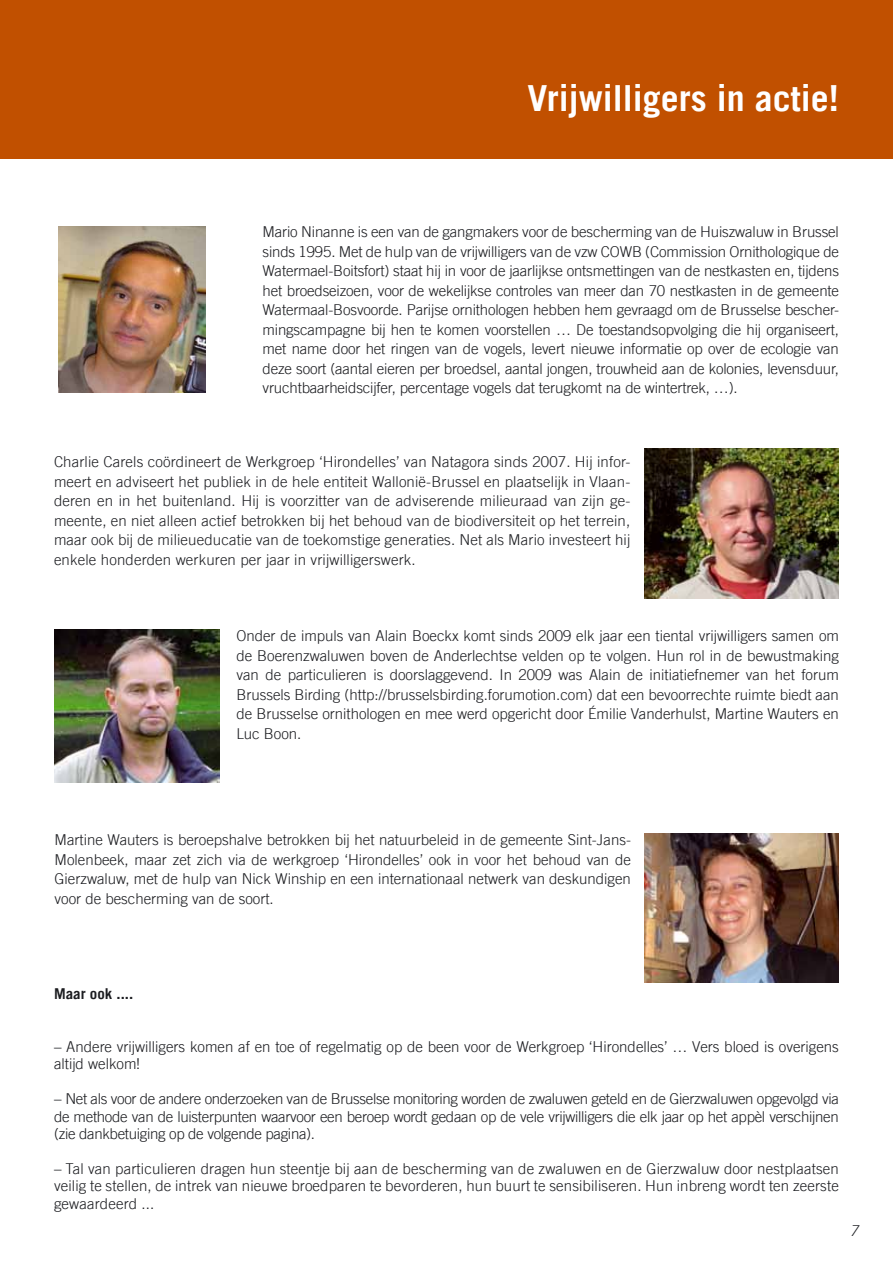
<style>
.page{position:relative;width:893px;height:1263px;background:#fff}
.page>*{position:absolute;margin:0;border:0;box-sizing:border-box;transform-origin:0 0}
.t1{font:700 36px "Trade Gothic";color:#fff}
.t2{font:300 15px/19.5px "Trade Gothic";color:#1b1c20;text-align:justify}
.t3{font:700 15px "Trade Gothic";color:#1b1c20}
.t4{font:italic 300 15px "Trade Gothic";color:#1b1c20}
</style>
<div class="page">
<div style="left:0;top:0;width:893px;height:158px;background:#c15000"></div>
<img style="left:59px;top:226px;width:147px;height:167px">
<img style="left:645px;top:833px;width:194px;height:149px">
<img style="left:54px;top:629px;width:165px;height:153px">
<img style="left:645px;top:449px;width:194px;height:149px">
<h1 class="t1" style="left:527px;top:76px;width:313px">Vrijwilligers in actie!</h1>
<p class="t2" style="left:263px;top:222px;width:578px">Mario Ninanne is een van de gangmakers voor de bescherming van de Huiszwaluw in Brussel sinds 1995. Met de hulp van de vrijwilligers van de vzw COWB (Commission Ornithologique de Watermael-Boitsfort) staat hij in voor de jaarlijkse ontsmettingen van de nestkasten en, tijdens het broedseizoen, voor de wekelijkse controles van meer dan 70 nestkasten in de gemeente Watermaal-Bosvoorde. Parijse ornithologen hebben hem gevraagd om de Brusselse bescher&shy;mingscampagne bij hen te komen voorstellen … De toestandsopvolging die hij organiseert, met name door het ringen van de vogels, levert nieuwe informatie op over de ecologie van deze soort (aantal eieren per broedsel, aantal jongen, trouwheid aan de kolonies, levensduur, vruchtbaarheidscijfer, percentage vogels dat terugkomt na de wintertrek, …).</p>
<p class="t2" style="left:54px;top:452px;width:578px">Charlie Carels coördineert de Werkgroep ‘Hirondelles’ van Natagora sinds 2007. Hij infor&shy;meert en adviseert het publiek in de hele entiteit Wallonië-Brussel en plaatselijk in Vlaan&shy;deren en in het buitenland. Hij is voorzitter van de adviserende milieuraad van zijn ge&shy;meente, en niet alleen actief betrokken bij het behoud van de biodiversiteit op het terrein, maar ook bij de milieueducatie van de toekomstige generaties. Net als Mario investeert hij enkele honderden werkuren per jaar in vrijwilligerswerk.</p>
<p class="t2" style="left:236px;top:626px;width:604px">Onder de impuls van Alain Boeckx komt sinds 2009 elk jaar een tiental vrijwilligers samen om de Boerenzwaluwen boven de Anderlechtse velden op te volgen. Hun rol in de bewustmaking van de particulieren is doorslaggevend. In 2009 was Alain de initiatiefnemer van het forum Brussels Birding (http://brusselsbirding.forumotion.com) dat een bevoorrechte ruimte biedt aan de Brusselse ornithologen en mee werd opgericht door Émilie Vanderhulst, Martine Wauters en Luc Boon.</p>
<p class="t2" style="left:55px;top:830px;width:578px">Martine Wauters is beroepshalve betrokken bij het natuurbeleid in de gemeente Sint-Jans-Molenbeek, maar zet zich via de werkgroep ‘Hirondelles’ ook in voor het behoud van de Gierzwaluw, met de hulp van Nick Winship en een internationaal netwerk van deskundigen voor de bescherming van de soort.</p>
<p class="t3" style="left:54px;top:984px;width:81px">Maar ook ....</p>
<p class="t2" style="left:54px;top:1037px;width:786px;line-height:17.4px">– Andere vrijwilligers komen af en toe of regelmatig op de been voor de Werkgroep ‘Hirondelles’ … Vers bloed is overigens altijd welkom!</p>
<p class="t2" style="left:54px;top:1090px;width:786px;line-height:17.4px">– Net als voor de andere onderzoeken van de Brusselse monitoring worden de zwaluwen geteld en de Gierzwaluwen opgevolgd via de methode van de luisterpunten waarvoor een beroep wordt gedaan op de vele vrijwilligers die elk jaar op het appèl verschijnen (zie dankbetuiging op de volgende pagina).</p>
<p class="t2" style="left:54px;top:1160px;width:786px;line-height:17.4px">– Tal van particulieren dragen hun steentje bij aan de bescherming van de zwaluwen en de Gierzwaluw door nestplaatsen veilig te stellen, de intrek van nieuwe broedparen te bevorderen, hun buurt te sensibiliseren. Hun inbreng wordt ten zeerste gewaardeerd ...</p>
<p class="t4" style="left:850px;top:1221px;width:10px">7</p>
</div>
